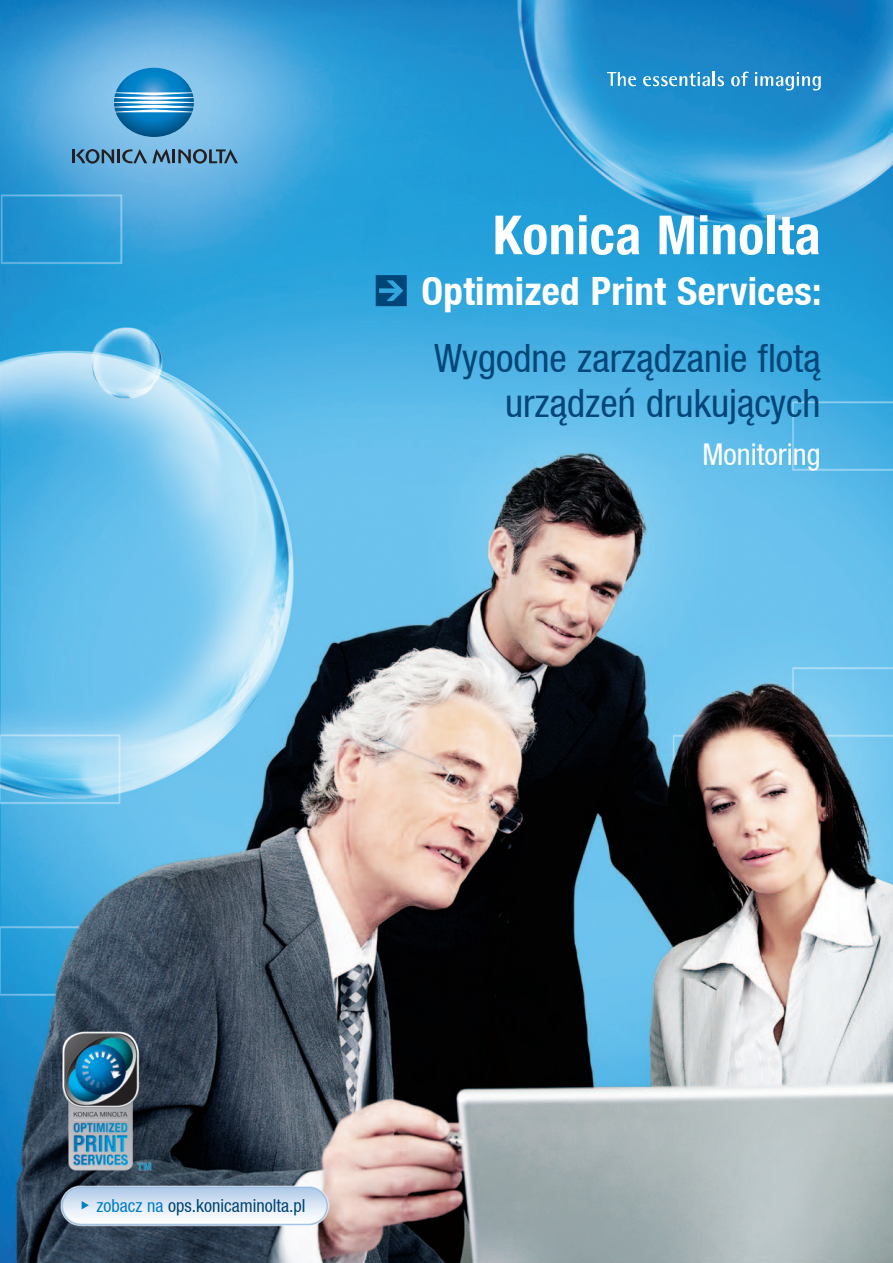
<style>
.page{position:relative;width:893px;height:1263px;background:#fff}
.page>*{position:absolute;margin:0;border:0;box-sizing:border-box;transform-origin:0 0}
.Front__Head_BoldCond{font:700 condensed 54px "Helvetica KM";letter-spacing:.01em;color:#fff}
.Inside__Head_BoldCon{font:condensed 39px/45px "Helvetica KM";color:#004577;text-align:right}
.Front__Head_BoldCond-2{font:700 condensed 39px "Helvetica KM";letter-spacing:.01em;color:#fff}
.Inside__Head_BoldCon-2{font:condensed 30px "Helvetica KM";color:#fff}
.Bro_Back__Address_9p{font:condensed 18px "Helvetica KM";color:#004577}
.s1{color:#007ec5}
</style>
<div class="page">
<img style="left:0;top:0;width:893px;height:1263px">
<svg style="left:376px;top:275px;width:31px;height:31px"></svg>
<svg style="left:607px;top:72px;width:29px;height:14px"></svg>
<svg style="left:643px;top:72px;width:81px;height:14px"></svg>
<svg style="left:731px;top:72px;width:18px;height:14px"></svg>
<svg style="left:755px;top:72px;width:66px;height:18px"></svg>
<img style="left:114px;top:68px;width:80px;height:69px">
<hr style="left:72px;top:149px;width:3px;height:14px;background:#231f20">
<hr style="left:117px;top:149px;width:3px;height:14px;background:#231f20">
<svg style="left:76px;top:149px;width:38px;height:15px"></svg>
<svg style="left:122px;top:149px;width:116px;height:15px;background:#5a85a1"></svg>
<img style="left:61px;top:1184px;width:268px;height:42px">
<svg style="left:82px;top:1201px;width:7px;height:8px"></svg>
<img style="left:47px;top:1022px;width:106px;height:159px">
<p class="Front__Head_BoldCond" style="left:493px;top:202px;width:329px">Konica Minolta</p>
<p class="Front__Head_BoldCond-2" style="left:421px;top:267px;width:402px">Optimized Print Services:</p>
<p class="Inside__Head_BoldCon" style="left:434px;top:336px;width:388px">Wygodne zarządzanie flotą urządzeń drukujących</p>
<p class="Inside__Head_BoldCon-2" style="left:702px;top:437px;width:120px">Monitoring</p>
<p class="Bro_Back__Address_9p" style="left:96px;top:1195px;width:211px"><span class="s1">zobacz na</span> ops.konicaminolta.pl</p>
</div>
